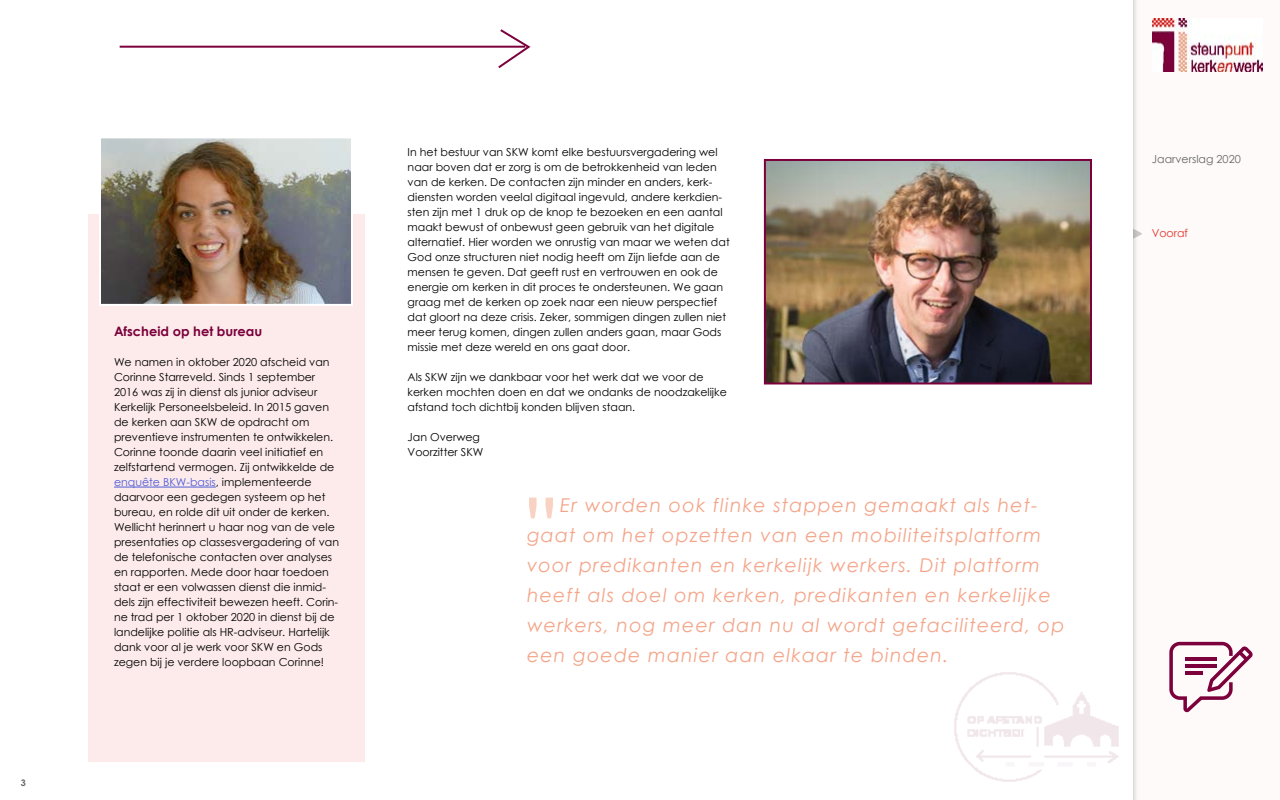
<style>
.page{position:relative;width:1280px;height:800px;background:#fff}
.page>*{position:absolute;margin:0;border:0;box-sizing:border-box;transform-origin:0 0}
.t1{font:70px "Rockwell";color:#f4a589}
.t2{font:italic 19px/30px "Century Gothic";letter-spacing:.06em;color:#f4a589}
.t3{font:700 13px "Century Gothic";color:#7b003b}
.t4{font:11px/15px "Century Gothic";color:#000}
.t5{font:11px "Century Gothic";color:#666}
.t6{font:11px "Century Gothic";color:#e5352c}
.t7{font:700 9px "Century Gothic";color:#666}
.s1{color:#4f5cd6}
</style>
<div class="page">
<div style="left:1124px;top:0;width:156px;height:800px;background:#fefaf9"></div>
<img style="left:1152px;top:19px;width:111px;height:52px">
<img style="left:954px;top:672px;width:165px;height:110px">
<div style="left:88px;top:214px;width:277px;height:548px;background:#fcebea"></div>
<svg style="left:1169px;top:642px;width:84px;height:70px"></svg>
<hr style="left:1185px;top:658px;width:32px;height:3px;background:#7b003b">
<hr style="left:1185px;top:665px;width:32px;height:3px;background:#7b003b">
<hr style="left:1185px;top:672px;width:18px;height:3px;background:#7b003b">
<img style="left:767px;top:162px;width:322px;height:219px">
<div style="left:764px;top:159px;width:328px;height:225px;border:2px solid #7b003b"></div>
<svg style="left:1133px;top:229px;width:9px;height:10px"></svg>
<img style="left:102px;top:139px;width:248px;height:164px">
<div style="left:99px;top:136px;width:254px;height:170px;border:2px solid #fff"></div>
<svg style="left:119px;top:29px;width:412px;height:39px"></svg>
<hr style="left:114px;top:487px;width:102px;height:1px;background:#4f5cd6">
<p class="t7" style="left:21px;top:776px;width:7px">3</p>
<p class="t3" style="left:114px;top:321px;width:150px">Afscheid op het bureau</p>
<p class="t4" style="left:114px;top:354px;width:227px">We namen in oktober 2020 afscheid van Corinne Starreveld. Sinds 1 september 2016 was zij in dienst als junior adviseur Kerkelijk Personeelsbeleid. In 2015 gaven de kerken aan SKW de opdracht om preventieve instrumenten te ontwikkelen.<br>Corinne toonde daarin veel initiatief en zelfstartend vermogen. Zij ontwikkelde de <span class="s1">enquête BKW-basis</span>, implementeerde daarvoor een gedegen systeem op het bureau, en rolde dit uit onder de kerken.<br>Wellicht herinnert u haar nog van de vele presentaties op classesvergadering of van de telefonische contacten over analyses en rapporten. Mede door haar toedoen staat er een volwassen dienst die inmid&shy;dels zijn effectiviteit bewezen heeft. Corin&shy;ne trad per 1 oktober 2020 in dienst bij de landelijke politie als HR-adviseur. Hartelijk dank voor al je werk voor SKW en Gods zegen bij je verdere loopbaan Corinne!</p>
<p class="t4" style="left:408px;top:144px;width:324px">In het bestuur van SKW komt elke bestuursvergadering wel naar boven dat er zorg is om de betrokkenheid van leden van de kerken. De contacten zijn minder en anders, kerk&shy;diensten worden veelal digitaal ingevuld, andere kerkdien&shy;sten zijn met 1 druk op de knop te bezoeken en een aantal maakt bewust of onbewust geen gebruik van het digitale alternatief. Hier worden we onrustig van maar we weten dat God onze structuren niet nodig heeft om Zijn liefde aan de mensen te geven. Dat geeft rust en vertrouwen en ook de energie om kerken in dit proces te ondersteunen. We gaan graag met de kerken op zoek naar een nieuw perspectief dat gloort na deze crisis. Zeker, sommigen dingen zullen niet meer terug komen, dingen zullen anders gaan, maar Gods missie met deze wereld en ons gaat door.</p>
<p class="t4" style="left:408px;top:369px;width:321px">Als SKW zijn we dankbaar voor het werk dat we voor de kerken mochten doen en dat we ondanks de noodzakelijke afstand toch dichtbij konden blijven staan.</p>
<p class="t4" style="left:408px;top:429px;width:77px">Jan Overweg<br>Voorzitter SKW</p>
<h1 class="t1" style="left:524px;top:480px;width:35px">''</h1>
<p class="t2" style="left:527px;top:490px;width:539px;text-indent:33px">Er worden ook flinke stappen gemaakt als het&shy;gaat om het opzetten van een mobiliteitsplatform voor predikanten en kerkelijk werkers. Dit platform heeft als doel om kerken, predikanten en kerkelijke werkers, nog meer dan nu al wordt gefaciliteerd, op een goede manier aan elkaar te binden.</p>
<p class="t5" style="left:1152px;top:151px;width:91px">Jaarverslag 2020</p>
<p class="t6" style="left:1152px;top:225px;width:38px">Vooraf</p>
</div>
